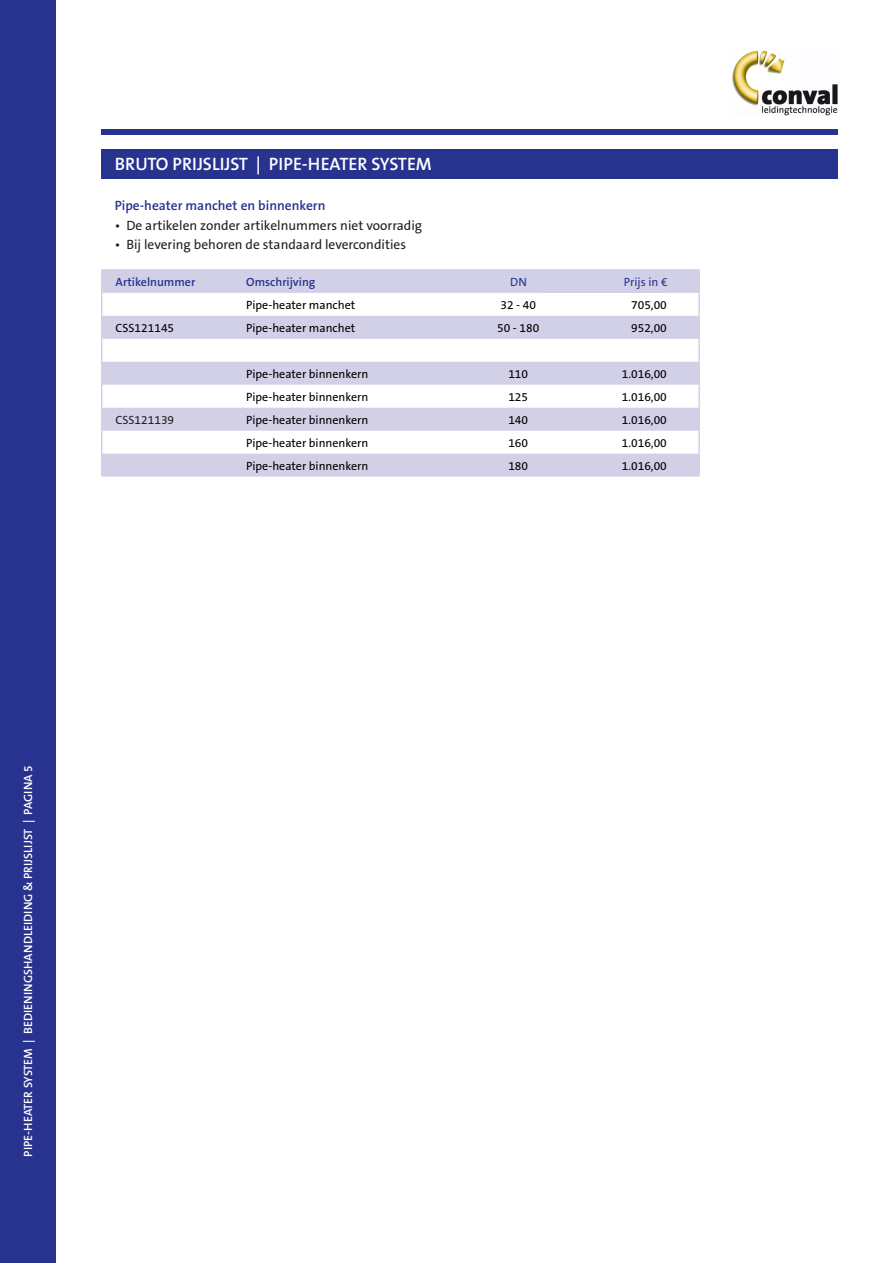
<style>
.page{position:relative;width:893px;height:1263px;background:#fff}
.page>*{position:absolute;margin:0;border:0;box-sizing:border-box;transform-origin:0 0}
.t1{font:600 18px "The Sans B6";color:#fff}
.t2{font:13.5px "The Sans B5 Plain";color:#231f20}
.t3{font:600 13.5px "The Sans B6";color:#27338f}
.t4{font:12px "The Sans B5 Plain";color:#000}
.t5{font:600 12px "The Sans B6";color:#fff}
.t6{font:600 12px "The Sans B6";color:#27338f}
.t7{font:12px "The Sans B5 Plain";color:#27338f}
.t8{font:12px "The Sans B5 Plain";color:#231f20}
</style>
<div class="page">
<div style="left:101px;top:149px;width:737px;height:30px;background:#27338f"></div>
<div style="left:101px;top:129px;width:737px;height:5px;background:#27338f"></div>
<img style="left:732px;top:50px;width:106px;height:66px">
<div style="left:0;top:0;width:55px;height:1263px;background:#27338f"></div>
<svg style="left:102px;top:271px;width:597px;height:206px;fill:#d2d0e7"></svg>
<div style="left:540px;top:270px;width:128px;height:23px;background:#d2d0e7"></div>
<hr style="left:115px;top:269px;width:131px;height:2px;background:#d2d0e7">
<hr style="left:246px;top:269px;width:250px;height:2px;background:#d2d0e7">
<hr style="left:496px;top:269px;width:44px;height:2px;background:#d2d0e7">
<hr style="left:540px;top:269px;width:128px;height:2px;background:#d2d0e7">
<hr style="left:668px;top:269px;width:32px;height:2px;background:#d2d0e7">
<hr style="left:698px;top:271px;width:2px;height:22px;background:#d2d0e7">
<hr style="left:698px;top:293px;width:2px;height:23px;background:#d2d0e7">
<hr style="left:698px;top:316px;width:2px;height:23px;background:#d2d0e7">
<hr style="left:698px;top:339px;width:2px;height:23px;background:#d2d0e7">
<hr style="left:698px;top:362px;width:2px;height:23px;background:#d2d0e7">
<hr style="left:698px;top:385px;width:2px;height:23px;background:#d2d0e7">
<hr style="left:698px;top:408px;width:2px;height:23px;background:#d2d0e7">
<hr style="left:698px;top:431px;width:2px;height:23px;background:#d2d0e7">
<svg style="left:101px;top:269px;width:14px;height:207px"></svg>
<hr style="left:698px;top:454px;width:2px;height:22px;background:#d2d0e7">
<p class="t1" style="left:115px;top:155px;width:319px">BRUTO PRIJSLIJST | PIPE-HEATER SYSTEM</p>
<p class="t3" style="left:115px;top:198px;width:212px">Pipe-heater manchet en binnenkern</p>
<p class="t2" style="left:115px;top:218px;width:309px">• De artikelen zonder artikelnummers niet voorradig</p>
<p class="t2" style="left:115px;top:237px;width:293px">• Bij levering behoren de standaard levercondities</p>
<p class="t6" style="left:116px;top:275px;width:81px">Artikelnummer</p>
<p class="t6" style="left:246px;top:275px;width:71px">Omschrijving</p>
<p class="t7" style="left:510px;top:275px;width:18px">DN</p>
<p class="t7" style="left:624px;top:275px;width:45px">Prijs in €</p>
<p class="t4" style="left:246px;top:298px;width:110px">Pipe-heater manchet</p>
<p class="t4" style="left:500px;top:298px;width:37px">32 - 40</p>
<p class="t4" style="left:631px;top:298px;width:37px">705,00</p>
<p class="t4" style="left:116px;top:321px;width:60px">CSS121145</p>
<p class="t4" style="left:246px;top:321px;width:110px">Pipe-heater manchet</p>
<p class="t4" style="left:497px;top:321px;width:44px">50 - 180</p>
<p class="t4" style="left:631px;top:321px;width:37px">952,00</p>
<p class="t4" style="left:246px;top:367px;width:124px">Pipe-heater binnenkern</p>
<p class="t4" style="left:508px;top:367px;width:21px">110</p>
<p class="t4" style="left:622px;top:367px;width:47px">1.016,00</p>
<p class="t4" style="left:246px;top:390px;width:124px">Pipe-heater binnenkern</p>
<p class="t4" style="left:508px;top:390px;width:21px">125</p>
<p class="t4" style="left:622px;top:390px;width:47px">1.016,00</p>
<p class="t8" style="left:116px;top:413px;width:60px">CSS121139</p>
<p class="t4" style="left:246px;top:413px;width:124px">Pipe-heater binnenkern</p>
<p class="t4" style="left:508px;top:413px;width:21px">140</p>
<p class="t4" style="left:622px;top:413px;width:47px">1.016,00</p>
<p class="t4" style="left:246px;top:436px;width:124px">Pipe-heater binnenkern</p>
<p class="t4" style="left:508px;top:436px;width:21px">160</p>
<p class="t4" style="left:622px;top:436px;width:47px">1.016,00</p>
<p class="t4" style="left:246px;top:459px;width:124px">Pipe-heater binnenkern</p>
<p class="t4" style="left:508px;top:459px;width:21px">180</p>
<p class="t4" style="left:622px;top:459px;width:47px">1.016,00</p>
<p class="t5" style="left:22px;top:1157px;width:393px;rotate:-90deg">PIPE-HEATER SYSTEM | BEDIENINGSHANDLEIDING &amp; PRIJSLIJST | PAGINA 5</p>
</div>
